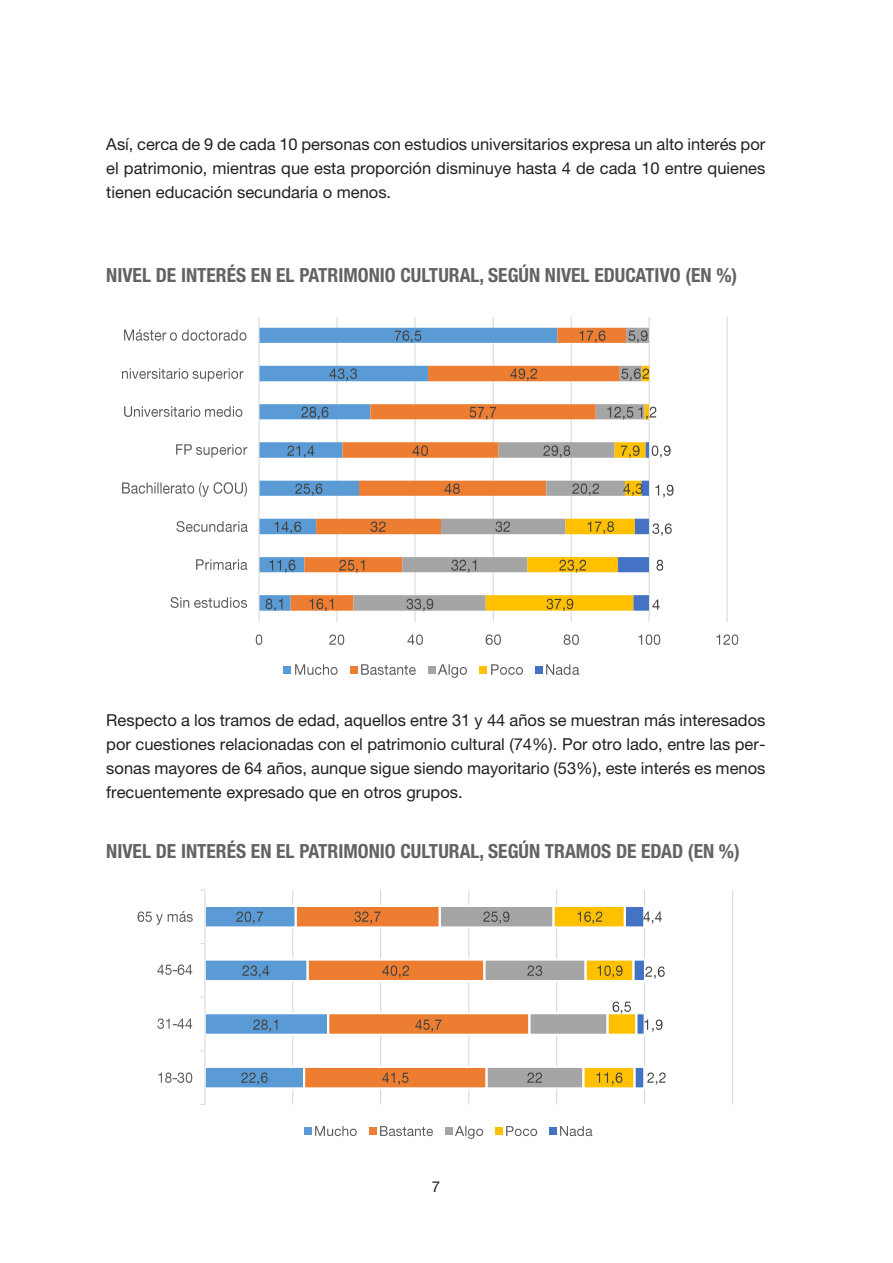
<style>
.page{position:relative;width:893px;height:1263px;background:#fff}
.page>*{position:absolute;margin:0;border:0;box-sizing:border-box;transform-origin:0 0}
.Estilo_de_párrafo_TI{font:700 condensed 19.5px "Helvetica Neue LT Pro";color:#636366}
.t1{font:16.5px/24px "Helvetica Neue LT Pro";color:#231f20;text-align:justify}
.t2{font:15px "Helvetica Neue LT Pro";color:#231f20}
</style>
<div class="page">
<hr style="left:336px;top:318px;width:2px;height:304px;background:#d9d9d9">
<hr style="left:414px;top:318px;width:1px;height:304px;background:#d9d9d9">
<hr style="left:493px;top:318px;width:1px;height:304px;background:#d9d9d9">
<hr style="left:571px;top:318px;width:1px;height:304px;background:#d9d9d9">
<hr style="left:649px;top:318px;width:1px;height:304px;background:#d9d9d9">
<hr style="left:726px;top:318px;width:2px;height:304px;background:#d9d9d9">
<svg style="left:260px;top:328px;width:31px;height:283px"></svg>
<svg style="left:291px;top:328px;width:62px;height:283px"></svg>
<svg style="left:353px;top:328px;width:296px;height:283px"></svg>
<svg style="left:486px;top:366px;width:163px;height:245px"></svg>
<hr style="left:259px;top:318px;width:1px;height:304px;background:#d9d9d9">
<img style="left:265px;top:595px;width:26px;height:16px">
<img style="left:268px;top:557px;width:34px;height:16px">
<img style="left:274px;top:519px;width:34px;height:16px">
<img style="left:295px;top:480px;width:35px;height:17px">
<img style="left:287px;top:442px;width:34px;height:16px">
<img style="left:301px;top:404px;width:34px;height:16px">
<img style="left:330px;top:366px;width:34px;height:16px">
<img style="left:395px;top:327px;width:34px;height:17px">
<img style="left:308px;top:595px;width:35px;height:16px">
<img style="left:340px;top:557px;width:34px;height:16px">
<img style="left:371px;top:519px;width:23px;height:16px">
<img style="left:445px;top:480px;width:23px;height:17px">
<img style="left:413px;top:442px;width:23px;height:16px">
<img style="left:470px;top:404px;width:34px;height:16px">
<img style="left:510px;top:366px;width:34px;height:16px">
<img style="left:578px;top:327px;width:34px;height:17px">
<img style="left:406px;top:595px;width:34px;height:16px">
<img style="left:451px;top:557px;width:34px;height:16px">
<img style="left:496px;top:519px;width:23px;height:16px">
<img style="left:572px;top:480px;width:34px;height:17px">
<img style="left:543px;top:442px;width:34px;height:16px">
<img style="left:607px;top:404px;width:30px;height:16px">
<img style="left:621px;top:366px;width:21px;height:16px">
<img style="left:628px;top:327px;width:22px;height:17px">
<img style="left:546px;top:595px;width:34px;height:16px">
<img style="left:559px;top:557px;width:34px;height:16px">
<img style="left:587px;top:519px;width:34px;height:16px">
<img style="left:624px;top:480px;width:26px;height:17px">
<img style="left:621px;top:442px;width:26px;height:16px">
<img style="left:637px;top:404px;width:20px;height:16px">
<img style="left:642px;top:366px;width:8px;height:16px">
<img style="left:653px;top:599px;width:7px;height:11px">
<img style="left:656px;top:559px;width:8px;height:12px">
<img style="left:653px;top:523px;width:19px;height:13px">
<img style="left:655px;top:484px;width:19px;height:14px">
<img style="left:652px;top:445px;width:19px;height:13px">
<img style="left:255px;top:634px;width:8px;height:11px">
<img style="left:330px;top:634px;width:15px;height:11px">
<img style="left:408px;top:634px;width:15px;height:11px">
<img style="left:486px;top:634px;width:15px;height:11px">
<img style="left:564px;top:634px;width:15px;height:11px">
<img style="left:638px;top:634px;width:23px;height:11px">
<img style="left:716px;top:634px;width:23px;height:11px">
<img style="left:171px;top:597px;width:76px;height:11px">
<img style="left:196px;top:559px;width:52px;height:11px">
<img style="left:177px;top:521px;width:71px;height:11px">
<img style="left:122px;top:482px;width:125px;height:14px">
<img style="left:176px;top:444px;width:72px;height:14px">
<img style="left:124px;top:406px;width:119px;height:11px">
<img style="left:122px;top:368px;width:122px;height:13px">
<img style="left:124px;top:329px;width:123px;height:12px">
<div style="left:284px;top:666px;width:7px;height:7px;background:#5b9bd5"></div>
<img style="left:295px;top:664px;width:43px;height:11px">
<div style="left:350px;top:666px;width:7px;height:7px;background:#ed7d31"></div>
<img style="left:361px;top:664px;width:55px;height:11px">
<div style="left:428px;top:666px;width:8px;height:7px;background:#a5a5a5"></div>
<img style="left:439px;top:664px;width:28px;height:13px">
<div style="left:479px;top:666px;width:8px;height:7px;background:#ffc000"></div>
<img style="left:491px;top:664px;width:32px;height:11px">
<div style="left:535px;top:666px;width:8px;height:7px;background:#4472c4"></div>
<img style="left:546px;top:664px;width:34px;height:11px">
<hr style="left:292px;top:890px;width:1px;height:214px;background:#d9d9d9">
<hr style="left:380px;top:890px;width:1px;height:214px;background:#d9d9d9">
<hr style="left:468px;top:890px;width:1px;height:214px;background:#d9d9d9">
<hr style="left:556px;top:890px;width:1px;height:214px;background:#d9d9d9">
<hr style="left:644px;top:890px;width:1px;height:214px;background:#d9d9d9">
<hr style="left:732px;top:890px;width:1px;height:214px;background:#d9d9d9">
<svg style="left:205px;top:1066px;width:98px;height:23px"></svg>
<svg style="left:205px;top:1012px;width:122px;height:24px"></svg>
<svg style="left:205px;top:958px;width:102px;height:24px"></svg>
<svg style="left:205px;top:905px;width:90px;height:23px"></svg>
<div style="left:304px;top:1067px;width:183px;height:21px;background:#ed7d31"></div>
<div style="left:303px;top:1066px;width:185px;height:23px;border:2px solid #fff"></div>
<div style="left:328px;top:1013px;width:201px;height:22px;background:#ed7d31"></div>
<div style="left:327px;top:1012px;width:204px;height:24px;border:2px solid #fff"></div>
<div style="left:308px;top:959px;width:176px;height:22px;background:#ed7d31"></div>
<div style="left:307px;top:958px;width:179px;height:24px;border:2px solid #fff"></div>
<div style="left:296px;top:906px;width:144px;height:21px;background:#ed7d31"></div>
<div style="left:295px;top:905px;width:146px;height:23px;border:2px solid #fff"></div>
<div style="left:487px;top:1067px;width:96px;height:21px;background:#a5a5a5"></div>
<div style="left:486px;top:1066px;width:99px;height:23px;border:2px solid #fff"></div>
<div style="left:529px;top:1013px;width:79px;height:22px;background:#a5a5a5"></div>
<div style="left:528px;top:1012px;width:81px;height:24px;border:2px solid #fff"></div>
<div style="left:484px;top:959px;width:102px;height:22px;background:#a5a5a5"></div>
<div style="left:483px;top:958px;width:104px;height:24px;border:2px solid #fff"></div>
<div style="left:440px;top:906px;width:114px;height:21px;background:#a5a5a5"></div>
<div style="left:439px;top:905px;width:116px;height:23px;border:2px solid #fff"></div>
<div style="left:583px;top:1067px;width:52px;height:21px;background:#ffc000"></div>
<div style="left:582px;top:1066px;width:54px;height:23px;border:2px solid #fff"></div>
<div style="left:608px;top:1013px;width:28px;height:22px;background:#ffc000"></div>
<div style="left:606px;top:1012px;width:31px;height:24px;border:2px solid #fff"></div>
<div style="left:586px;top:959px;width:47px;height:22px;background:#ffc000"></div>
<div style="left:585px;top:958px;width:50px;height:24px;border:2px solid #fff"></div>
<div style="left:554px;top:906px;width:71px;height:21px;background:#ffc000"></div>
<div style="left:552px;top:905px;width:74px;height:23px;border:2px solid #fff"></div>
<div style="left:635px;top:1067px;width:9px;height:21px;background:#4472c4"></div>
<div style="left:633px;top:1066px;width:12px;height:23px;border:2px solid #fff"></div>
<div style="left:636px;top:1013px;width:9px;height:22px;background:#4472c4"></div>
<div style="left:635px;top:1012px;width:11px;height:24px;border:2px solid #fff"></div>
<div style="left:633px;top:959px;width:12px;height:22px;background:#4472c4"></div>
<div style="left:632px;top:958px;width:14px;height:24px;border:2px solid #fff"></div>
<div style="left:625px;top:906px;width:19px;height:21px;background:#4472c4"></div>
<div style="left:624px;top:905px;width:21px;height:23px;border:2px solid #fff"></div>
<hr style="left:204px;top:890px;width:1px;height:214px;background:#d9d9d9">
<img style="left:241px;top:1070px;width:33px;height:15px">
<img style="left:253px;top:1016px;width:34px;height:16px">
<img style="left:243px;top:962px;width:33px;height:16px">
<img style="left:237px;top:909px;width:33px;height:16px">
<img style="left:382px;top:1072px;width:27px;height:13px">
<img style="left:416px;top:1019px;width:26px;height:13px">
<img style="left:383px;top:965px;width:26px;height:13px">
<img style="left:354px;top:911px;width:27px;height:13px">
<img style="left:528px;top:1072px;width:14px;height:11px">
<img style="left:528px;top:965px;width:15px;height:11px">
<img style="left:483px;top:911px;width:27px;height:13px">
<img style="left:596px;top:1072px;width:27px;height:13px">
<img style="left:612px;top:1001px;width:26px;height:13px">
<img style="left:597px;top:965px;width:26px;height:13px">
<img style="left:577px;top:911px;width:26px;height:13px">
<img style="left:647px;top:1072px;width:19px;height:13px">
<img style="left:644px;top:1016px;width:19px;height:16px">
<img style="left:646px;top:966px;width:19px;height:13px">
<img style="left:643px;top:909px;width:19px;height:16px">
<img style="left:158px;top:1072px;width:14px;height:11px">
<img style="left:172px;top:1075px;width:6px;height:7px">
<img style="left:178px;top:1072px;width:15px;height:11px">
<img style="left:157px;top:1018px;width:13px;height:11px">
<img style="left:172px;top:1024px;width:6px;height:3px">
<img style="left:178px;top:1018px;width:15px;height:11px">
<img style="left:157px;top:964px;width:15px;height:11px">
<img style="left:172px;top:967px;width:6px;height:6px">
<img style="left:178px;top:964px;width:15px;height:11px">
<img style="left:138px;top:911px;width:55px;height:13px">
<div style="left:304px;top:1128px;width:7px;height:7px;background:#5b9bd5"></div>
<img style="left:315px;top:1126px;width:42px;height:11px">
<div style="left:369px;top:1128px;width:7px;height:7px;background:#ed7d31"></div>
<img style="left:380px;top:1126px;width:53px;height:11px">
<div style="left:445px;top:1128px;width:8px;height:7px;background:#a5a5a5"></div>
<img style="left:456px;top:1126px;width:28px;height:13px">
<div style="left:495px;top:1128px;width:8px;height:7px;background:#ffc000"></div>
<img style="left:506px;top:1126px;width:32px;height:11px">
<div style="left:549px;top:1128px;width:8px;height:7px;background:#4472c4"></div>
<img style="left:560px;top:1126px;width:33px;height:11px">
<p class="t1" style="left:106px;top:132px;width:661px">Así, cerca de 9 de cada 10 personas con estudios universitarios expresa un alto interés por el patrimonio, mientras que esta proporción disminuye hasta 4 de cada 10 entre quienes tienen educación secundaria o menos.</p>
<p class="Estilo_de_párrafo_TI" style="left:106px;top:263px;width:632px">NIVEL DE INTERÉS EN EL PATRIMONIO CULTURAL, SEGÚN NIVEL EDUCATIVO (EN %)</p>
<p class="t1" style="left:106px;top:708px;width:661px">Respecto a los tramos de edad, aquellos entre 31 y 44 años se muestran más interesados por cuestiones relacionadas con el patrimonio cultural (74%). Por otro lado, entre las per&shy;sonas mayores de 64 años, aunque sigue siendo mayoritario (53%), este interés es menos frecuentemente expresado que en otros grupos.</p>
<p class="Estilo_de_párrafo_TI" style="left:106px;top:839px;width:635px">NIVEL DE INTERÉS EN EL PATRIMONIO CULTURAL, SEGÚN TRAMOS DE EDAD (EN %)</p>
<p class="t2" style="left:432px;top:1178px;width:10px">7</p>
</div>
